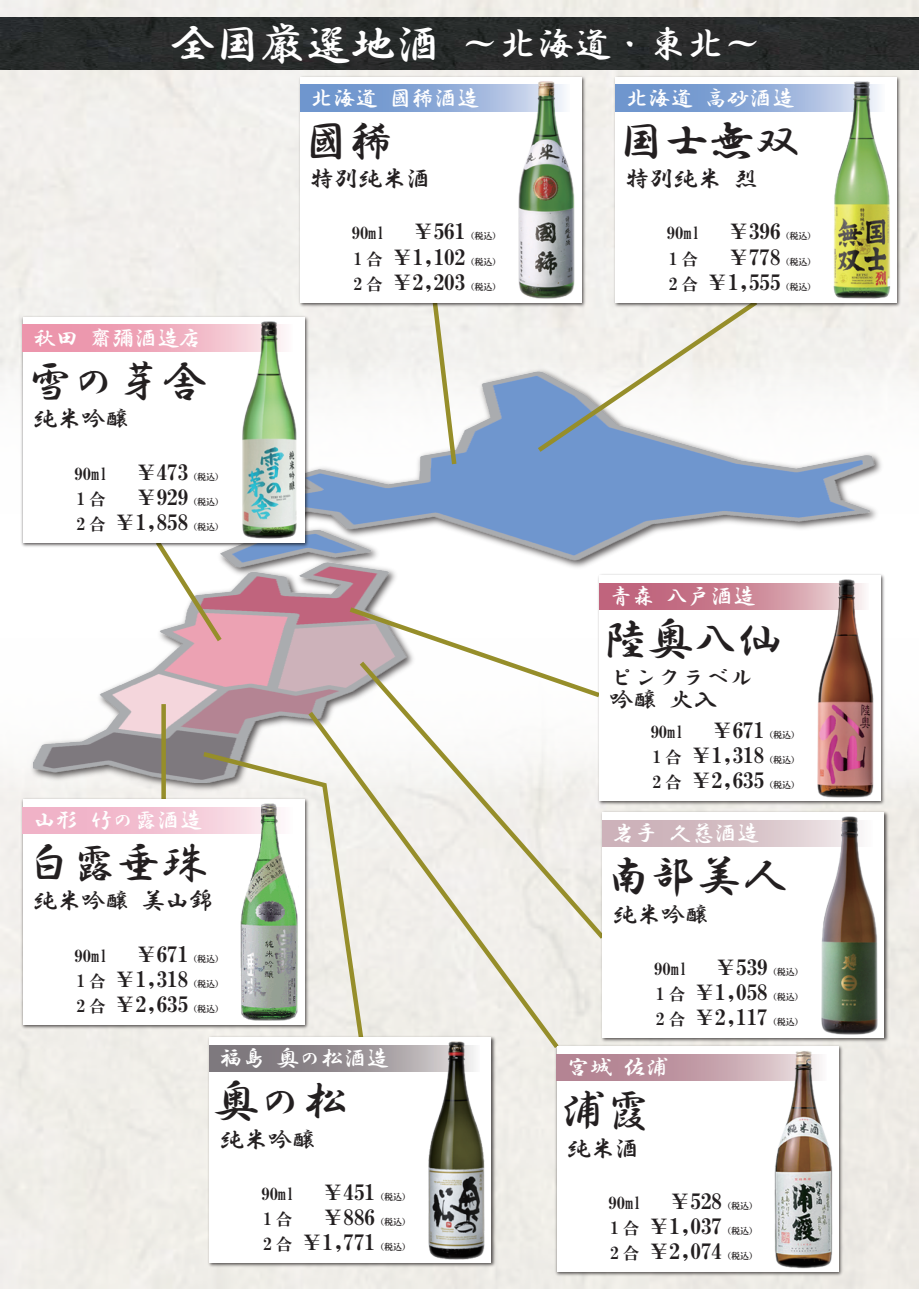
<style>
.page{position:relative;width:919px;height:1289px;background:#fff}
.page>*{position:absolute;margin:0;border:0;box-sizing:border-box;transform-origin:0 0}
.t1{font:45px "HG Gyoshotai";color:#231f20}
.t2{font:37.5px "HG Gyoshotai";color:#fff}
.t3{font:24px/22.5px "HG Gyoshotai";color:#231f20}
.t4{font:22.5px "HG Gyoshotai";color:#fff}
.t5{font:21px "HG Mincho E";color:#231f20}
.t6{font:16.5px/25.2px "HG Mincho E";color:#231f20}
.t7{font:9px "HG Mincho E";color:#231f20}
.s1{font-size:45px}
</style>
<div class="page">
<svg style="left:0;top:359px;width:918px;height:435px"></svg>
<img style="left:34px;top:371px;width:840px;height:411px">
<svg style="left:430px;top:308px;width:29px;height:161px"></svg>
<svg style="left:523px;top:296px;width:239px;height:160px"></svg>
<div style="left:0;top:17px;width:918px;height:53px;background:#292c2c"></div>
<svg style="left:151px;top:548px;width:75px;height:98px"></svg>
<svg style="left:345px;top:604px;width:251px;height:96px"></svg>
<svg style="left:355px;top:656px;width:254px;height:287px"></svg>
<svg style="left:304px;top:706px;width:259px;height:347px"></svg>
<div style="left:161px;top:704px;width:5px;height:96px;background:#968e2a"></div>
<img style="left:599px;top:809px;width:291px;height:234px">
<div style="left:602px;top:812px;width:281px;height:225px;background:#fff"></div>
<svg style="left:602px;top:820px;width:219px;height:26px;background:#d4bec4"></svg>
<img style="left:821px;top:816px;width:56px;height:218px">
<img style="left:553px;top:1043px;width:291px;height:234px">
<div style="left:556px;top:1046px;width:282px;height:225px;background:#fff"></div>
<svg style="left:556px;top:1054px;width:218px;height:26px;background:#bf97a3"></svg>
<img style="left:774px;top:1051px;width:58px;height:216px">
<img style="left:612px;top:74px;width:290px;height:234px">
<div style="left:615px;top:77px;width:281px;height:225px;background:#fff"></div>
<svg style="left:615px;top:85px;width:218px;height:26px;background:#87a6d5"></svg>
<img style="left:833px;top:81px;width:57px;height:217px">
<img style="left:297px;top:74px;width:290px;height:234px">
<div style="left:300px;top:77px;width:281px;height:225px;background:#fff"></div>
<svg style="left:300px;top:85px;width:218px;height:26px;background:#87a6d5"></svg>
<img style="left:518px;top:81px;width:56px;height:217px">
<img style="left:20px;top:314px;width:290px;height:234px">
<div style="left:23px;top:317px;width:281px;height:225px;background:#fff"></div>
<svg style="left:23px;top:325px;width:219px;height:26px;background:#eea7b9"></svg>
<img style="left:242px;top:321px;width:55px;height:217px">
<img style="left:20px;top:796px;width:178px;height:234px">
<div style="left:23px;top:799px;width:281px;height:225px;background:#fff"></div>
<svg style="left:23px;top:807px;width:175px;height:26px;background:#f1bacd"></svg>
<img style="left:596px;top:572px;width:290px;height:234px">
<div style="left:599px;top:575px;width:281px;height:225px;background:#fff"></div>
<svg style="left:599px;top:583px;width:218px;height:26px;background:#c97d8f"></svg>
<img style="left:817px;top:579px;width:56px;height:218px">
<svg style="left:198px;top:748px;width:168px;height:294px"></svg>
<img style="left:207px;top:1034px;width:290px;height:234px">
<div style="left:210px;top:1037px;width:281px;height:225px;background:#fff"></div>
<svg style="left:210px;top:1045px;width:218px;height:26px;background:#928c90"></svg>
<img style="left:428px;top:1041px;width:56px;height:217px">
<h2 class="t2" style="left:170px;top:25px;width:592px"><span class="s1">全国厳選地酒</span>～北海道・東北～</h2>
<p class="t4" style="left:310px;top:86px;width:170px">北海道 國稀酒造</p>
<h1 class="t1" style="left:303px;top:118px;width:92px">國稀</h1>
<p class="t3" style="left:310px;top:167px;width:121px">特別純米酒</p>
<p class="t4" style="left:33px;top:326px;width:170px">秋田 齋彌酒造店</p>
<h1 class="t1" style="left:26px;top:358px;width:181px">雪の芽舎</h1>
<p class="t3" style="left:33px;top:407px;width:97px">純米吟醸</p>
<p class="t6" style="left:75px;top:461px;width:35px">90ml<br>1合<br>2合</p>
<p class="t5" style="left:136px;top:461px;width:54px">￥473</p>
<p class="t7" style="left:188px;top:471px;width:37px">（税込）</p>
<p class="t5" style="left:115px;top:511px;width:75px">￥1,858</p>
<p class="t7" style="left:188px;top:522px;width:37px">（税込）</p>
<p class="t5" style="left:136px;top:486px;width:54px">￥929</p>
<p class="t7" style="left:188px;top:497px;width:37px">（税込）</p>
<p class="t4" style="left:33px;top:808px;width:170px">山形 竹の露酒造</p>
<h1 class="t1" style="left:26px;top:840px;width:181px">白露垂珠</h1>
<p class="t3" style="left:33px;top:889px;width:182px">純米吟醸 美山錦</p>
<p class="t6" style="left:75px;top:943px;width:35px">90ml<br>1合<br>2合</p>
<p class="t5" style="left:136px;top:943px;width:54px">￥671</p>
<p class="t7" style="left:188px;top:953px;width:37px">（税込）</p>
<p class="t5" style="left:115px;top:993px;width:75px">￥2,635</p>
<p class="t7" style="left:188px;top:1004px;width:37px">（税込）</p>
<p class="t5" style="left:115px;top:968px;width:75px">￥1,318</p>
<p class="t7" style="left:188px;top:979px;width:37px">（税込）</p>
<p class="t6" style="left:352px;top:221px;width:34px">90ml<br>1合<br>2合</p>
<p class="t5" style="left:413px;top:221px;width:54px">￥561</p>
<p class="t7" style="left:465px;top:232px;width:37px">（税込）</p>
<p class="t5" style="left:392px;top:271px;width:75px">￥2,203</p>
<p class="t7" style="left:465px;top:282px;width:37px">（税込）</p>
<p class="t5" style="left:392px;top:246px;width:75px">￥1,102</p>
<p class="t7" style="left:465px;top:257px;width:37px">（税込）</p>
<p class="t4" style="left:220px;top:1046px;width:170px">福島 奥の松酒造</p>
<h1 class="t1" style="left:213px;top:1078px;width:136px">奥の松</h1>
<p class="t3" style="left:220px;top:1127px;width:97px">純米吟醸</p>
<p class="t6" style="left:261px;top:1181px;width:34px">90ml<br>1合<br>2合</p>
<p class="t5" style="left:322px;top:1181px;width:54px">￥451</p>
<p class="t7" style="left:375px;top:1192px;width:37px">（税込）</p>
<p class="t5" style="left:301px;top:1231px;width:75px">￥1,771</p>
<p class="t7" style="left:375px;top:1242px;width:37px">（税込）</p>
<p class="t5" style="left:322px;top:1206px;width:54px">￥886</p>
<p class="t7" style="left:375px;top:1217px;width:37px">（税込）</p>
<p class="t4" style="left:625px;top:86px;width:170px">北海道 高砂酒造</p>
<h1 class="t1" style="left:618px;top:118px;width:181px">国士無双</h1>
<p class="t3" style="left:625px;top:167px;width:133px">特別純米 烈</p>
<p class="t6" style="left:667px;top:221px;width:34px">90ml<br>1合<br>2合</p>
<p class="t5" style="left:728px;top:221px;width:54px">￥396</p>
<p class="t7" style="left:780px;top:232px;width:37px">（税込）</p>
<p class="t5" style="left:707px;top:271px;width:75px">￥1,555</p>
<p class="t7" style="left:780px;top:282px;width:37px">（税込）</p>
<p class="t5" style="left:728px;top:246px;width:54px">￥778</p>
<p class="t7" style="left:780px;top:257px;width:37px">（税込）</p>
<p class="t4" style="left:609px;top:584px;width:148px">青森 八戸酒造</p>
<h1 class="t1" style="left:602px;top:616px;width:181px">陸奥八仙</h1>
<p class="t3" style="left:609px;top:665px;width:145px">ピンクラベル吟醸 火入</p>
<p class="t6" style="left:650px;top:719px;width:34px">90ml<br>1合<br>2合</p>
<p class="t5" style="left:711px;top:719px;width:54px">￥671</p>
<p class="t7" style="left:764px;top:730px;width:37px">（税込）</p>
<p class="t5" style="left:690px;top:770px;width:75px">￥2,635</p>
<p class="t7" style="left:764px;top:780px;width:37px">（税込）</p>
<p class="t5" style="left:690px;top:744px;width:75px">￥1,318</p>
<p class="t7" style="left:764px;top:755px;width:37px">（税込）</p>
<p class="t4" style="left:612px;top:821px;width:148px">岩手 久慈酒造</p>
<h1 class="t1" style="left:606px;top:853px;width:181px">南部美人</h1>
<p class="t3" style="left:612px;top:902px;width:97px">純米吟醸</p>
<p class="t6" style="left:654px;top:956px;width:34px">90ml<br>1合<br>2合</p>
<p class="t4" style="left:567px;top:1055px;width:103px">宮城 佐浦</p>
<h1 class="t1" style="left:560px;top:1087px;width:91px">浦霞</h1>
<p class="t3" style="left:567px;top:1136px;width:73px">純米酒</p>
<p class="t5" style="left:715px;top:956px;width:54px">￥539</p>
<p class="t7" style="left:767px;top:967px;width:37px">（税込）</p>
<p class="t5" style="left:694px;top:1007px;width:75px">￥2,117</p>
<p class="t7" style="left:767px;top:1017px;width:37px">（税込）</p>
<p class="t5" style="left:694px;top:981px;width:75px">￥1,058</p>
<p class="t7" style="left:767px;top:992px;width:37px">（税込）</p>
<p class="t6" style="left:608px;top:1190px;width:34px">90ml<br>1合<br>2合</p>
<p class="t5" style="left:669px;top:1190px;width:54px">￥528</p>
<p class="t7" style="left:722px;top:1201px;width:37px">（税込）</p>
<p class="t5" style="left:648px;top:1240px;width:75px">￥2,074</p>
<p class="t7" style="left:722px;top:1251px;width:37px">（税込）</p>
<p class="t5" style="left:648px;top:1215px;width:75px">￥1,037</p>
<p class="t7" style="left:722px;top:1226px;width:37px">（税込）</p>
</div>
